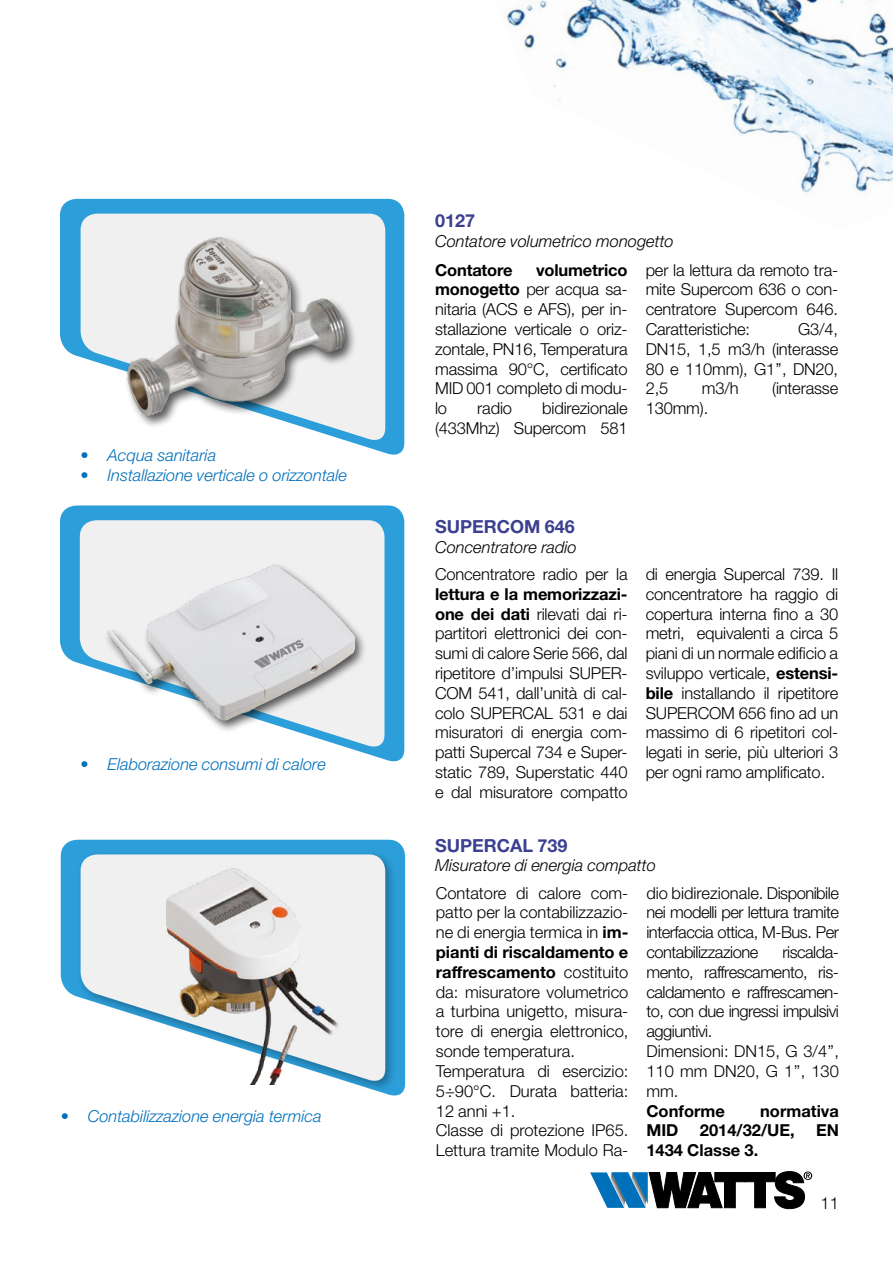
<style>
.page{position:relative;width:893px;height:1263px;background:#fff}
.page>*{position:absolute;margin:0;border:0;box-sizing:border-box;transform-origin:0 0}
.t1{font:700 18px "Helvetica Neue LT Std";color:#3b4091}
.t2{font:300 16.5px/19.8px "Helvetica Neue LT Std";letter-spacing:-.01em;color:#000;text-align:justify}
.t3{font:300 16.5px/19.8px "Helvetica Neue LT Std";letter-spacing:-.03em;color:#000}
.t4{font:italic 300 16.5px "Helvetica Neue LT Std";color:#0070ba}
.t5{font:italic 300 16.5px "Helvetica Neue LT Std";color:#000}
.t6{font:700 16.5px "Helvetica Neue LT Std";color:#000}
.s1{font-weight:700}
</style>
<div class="page">
<img style="left:506px;top:0;width:387px;height:193px">
<svg style="left:61px;top:840px;width:344px;height:256px;fill:#2c9fda"></svg>
<svg style="left:60px;top:505px;width:344px;height:257px;fill:#2c9fda"></svg>
<svg style="left:60px;top:199px;width:344px;height:256px;fill:#2c9fda"></svg>
<div style="left:76px;top:850px;width:322px;height:243px;background:#000;opacity:.3"></div>
<svg style="left:81px;top:854px;width:304px;height:231px;fill:#f0f0f0"></svg>
<svg style="left:80px;top:520px;width:304px;height:231px;fill:#f0f0f0"></svg>
<svg style="left:81px;top:214px;width:304px;height:230px;fill:#f0f0f0"></svg>
<img style="left:99px;top:547px;width:272px;height:198px">
<img style="left:100px;top:220px;width:281px;height:214px">
<img style="left:147px;top:865px;width:195px;height:220px">
<svg style="left:590px;top:1171px;width:222px;height:38px"></svg>
<p class="t4" style="left:81px;top:445px;width:137px">• Acqua sanitaria</p>
<p class="t4" style="left:81px;top:465px;width:268px">• Installazione verticale o orizzontale</p>
<p class="t4" style="left:81px;top:754px;width:247px">• Elaborazione consumi di calore</p>
<p class="t4" style="left:61px;top:1106px;width:262px">• Contabilizzazione energia termica</p>
<p class="t1" style="left:435px;top:210px;width:42px">0127</p>
<p class="t5" style="left:435px;top:231px;width:240px">Contatore volumetrico monogetto</p>
<p class="t6" style="left:435px;top:259px;width:79px">Contatore</p>
<p class="t2" style="left:435px;top:259px;width:194px;text-indent:101px"><span class="s1">volumetrico monogetto</span> per acqua sa&shy;nitaria (ACS e AFS), per in&shy;stallazione verticale o oriz&shy;zontale, PN16, Temperatura massima 90°C, certificato MID 001 completo di modu&shy;lo</p>
<p class="t2" style="left:435px;top:398px;width:194px;text-align:right">bidirezionale<br>(433Mhz) Supercom 581</p>
<p class="t2" style="left:477px;top:398px;width:36px">radio</p>
<p class="t2" style="left:646px;top:259px;width:194px">per la lettura da remoto tra&shy;mite Supercom 636 o con&shy;centratore Supercom 646.<br>Caratteristiche:</p>
<p class="t2" style="left:646px;top:319px;width:194px;text-indent:153px">G3/4, DN15, 1,5 m3/h (interasse 80 e 110mm), G1’’, DN20, 2,5</p>
<p class="t2" style="left:702px;top:378px;width:38px">m3/h</p>
<p class="t2" style="left:772px;top:378px;width:68px">(interasse</p>
<p class="t2" style="left:646px;top:398px;width:64px">130mm).</p>
<p class="t1" style="left:435px;top:515px;width:141px">SUPERCOM 646</p>
<p class="t5" style="left:435px;top:537px;width:143px">Concentratore radio</p>
<p class="t2" style="left:435px;top:564px;width:194px">Concentratore radio per la</p>
<p class="t2" style="left:435px;top:584px;width:194px"><span class="s1">lettura e la memorizzazi&shy;one dei dati</span> rilevati dai ri&shy;partitori elettronici dei con&shy;sumi di calore Serie 566, dal ripetitore d’impulsi SUPER-COM 541, dall’unità di cal&shy;colo SUPERCAL 531 e dai misuratori di energia com&shy;patti Supercal 734 e Super&shy;static 789, Superstatic 440 e dal misuratore compatto</p>
<p class="t2" style="left:646px;top:564px;width:194px">di energia Supercal 739. Il concentratore ha raggio di copertura interna fino a 30 metri, equivalenti a circa 5 piani di un normale edificio a sviluppo verticale, <span class="s1">estensi&shy;bile</span> installando il ripetitore SUPERCOM 656 fino ad un massimo di 6 ripetitori col&shy;legati in serie, più ulteriori 3 per ogni ramo amplificato.</p>
<p class="t1" style="left:435px;top:834px;width:134px">SUPERCAL 739</p>
<p class="t5" style="left:435px;top:856px;width:222px">Misuratore di energia compatto</p>
<p class="t2" style="left:436px;top:882px;width:194px;text-align:left">Contatore di calore com&shy;patto per la contabilizzazio&shy;ne di energia termica in <span class="s1">im&shy;pianti di riscaldamento e raffrescamento</span> costituito da: misuratore volumetrico a turbina unigetto, misura&shy;tore di energia elettronico, sonde temperatura.<br>Temperatura di esercizio:<br>5÷90°C. Durata batteria:<br>12 anni +1.<br>Classe di protezione IP65.<br>Lettura tramite Modulo Ra-</p>
<p class="t2" style="left:646px;top:882px;width:194px">dio bidirezionale. Disponibile nei modelli per lettura tramite interfaccia ottica, M-Bus. Per contabilizzazione</p>
<p class="t3" style="left:646px;top:942px;width:194px;text-indent:136px">riscalda&shy;mento, raffrescamento, ris&shy;caldamento e raffrescamen&shy;to, con due ingressi impulsivi aggiuntivi.<br>Dimensioni: DN15, G 3/4’’,<br>110 mm DN20, G 1’’, 130 mm.</p>
<p class="t6" style="left:646px;top:1100px;width:80px">Conforme</p>
<p class="t6" style="left:760px;top:1100px;width:80px">normativa</p>
<p class="t6" style="left:646px;top:1120px;width:34px">MID</p>
<p class="t6" style="left:700px;top:1120px;width:96px">2014/32/UE,</p>
<p class="t6" style="left:816px;top:1120px;width:24px">EN</p>
<p class="t6" style="left:646px;top:1140px;width:113px">1434 Classe 3.</p>
<p class="t2" style="left:821px;top:1193px;width:20px">11</p>
</div>
